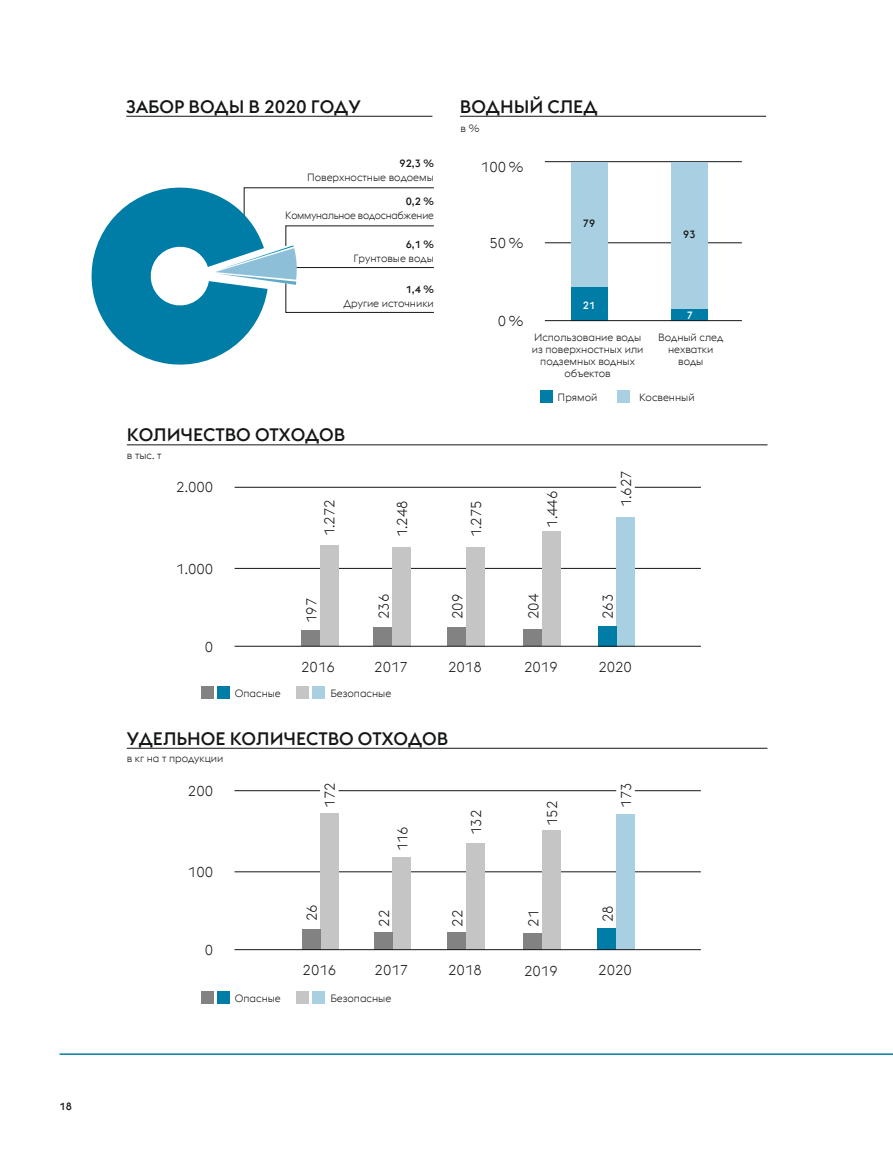
<style>
.page{position:relative;width:893px;height:1157px;background:#fff}
.page>*{position:absolute;margin:0;border:0;box-sizing:border-box;transform-origin:0 0}
.t1{font:500 18px "voestalpine";color:#151616}
.t2{font:300 14.25px "voestalpine";color:#151616}
.t3{font:300 10.5px/12px "voestalpine";color:#151616;text-align:center}
.t4{font:300 10.5px "voestalpine";letter-spacing:-.02em;color:#151616;scale:.96 1}
.t5{font:500 10.5px "voestalpine";color:#151616}
.t6{font:500 10.5px "voestalpine";color:#fff}
</style>
<div class="page">
<svg style="left:91px;top:187px;width:343px;height:178px"></svg>
<hr style="left:126px;top:116px;width:306px;height:1px;background:#151616">
<hr style="left:545px;top:242px;width:197px;height:1px;background:#151616">
<hr style="left:545px;top:161px;width:197px;height:1px;background:#151616">
<div style="left:571px;top:162px;width:37px;height:159px;background:#a8cfe2"></div>
<div style="left:571px;top:287px;width:37px;height:34px;background:#007da7"></div>
<div style="left:671px;top:162px;width:37px;height:159px;background:#a8cfe2"></div>
<div style="left:671px;top:309px;width:37px;height:12px;background:#007da7"></div>
<hr style="left:545px;top:320px;width:197px;height:1px;background:#151616">
<hr style="left:460px;top:116px;width:306px;height:1px;background:#151616">
<div style="left:540px;top:391px;width:12px;height:12px;background:#007da7"></div>
<div style="left:618px;top:391px;width:12px;height:12px;background:#a8cfe2"></div>
<hr style="left:235px;top:568px;width:466px;height:1px;background:#151616">
<div style="left:320px;top:545px;width:19px;height:101px;background:#c5c5c5"></div>
<div style="left:301px;top:630px;width:19px;height:16px;background:#818281"></div>
<div style="left:392px;top:547px;width:19px;height:99px;background:#c5c5c5"></div>
<div style="left:374px;top:627px;width:18px;height:19px;background:#818281"></div>
<hr style="left:635px;top:487px;width:66px;height:1px;background:#151616">
<hr style="left:127px;top:444px;width:640px;height:1px;background:#151616">
<div style="left:616px;top:517px;width:19px;height:129px;background:#a8cfe2"></div>
<div style="left:598px;top:625px;width:18px;height:21px;background:#007da7"></div>
<div style="left:466px;top:547px;width:19px;height:99px;background:#c5c5c5"></div>
<div style="left:448px;top:627px;width:18px;height:19px;background:#818281"></div>
<div style="left:542px;top:531px;width:19px;height:115px;background:#c5c5c5"></div>
<div style="left:523px;top:629px;width:19px;height:17px;background:#818281"></div>
<hr style="left:235px;top:487px;width:381px;height:1px;background:#151616">
<hr style="left:235px;top:646px;width:466px;height:1px;background:#151616">
<div style="left:218px;top:687px;width:12px;height:12px;background:#007da7"></div>
<div style="left:201px;top:687px;width:12px;height:12px;background:#818281"></div>
<div style="left:313px;top:687px;width:12px;height:12px;background:#a8cfe2"></div>
<div style="left:297px;top:687px;width:12px;height:12px;background:#c5c5c5"></div>
<hr style="left:234px;top:871px;width:467px;height:1px;background:#151616">
<hr style="left:635px;top:790px;width:66px;height:1px;background:#151616">
<hr style="left:127px;top:748px;width:640px;height:1px;background:#151616">
<div style="left:616px;top:814px;width:19px;height:135px;background:#a8cfe2"></div>
<div style="left:598px;top:927px;width:18px;height:22px;background:#007da7"></div>
<div style="left:320px;top:813px;width:19px;height:136px;background:#c5c5c5"></div>
<div style="left:302px;top:929px;width:18px;height:20px;background:#818281"></div>
<div style="left:393px;top:857px;width:18px;height:92px;background:#c5c5c5"></div>
<div style="left:374px;top:932px;width:19px;height:17px;background:#818281"></div>
<div style="left:466px;top:843px;width:19px;height:106px;background:#c5c5c5"></div>
<div style="left:448px;top:932px;width:18px;height:17px;background:#818281"></div>
<div style="left:542px;top:830px;width:19px;height:120px;background:#c5c5c5"></div>
<div style="left:523px;top:933px;width:19px;height:17px;background:#818281"></div>
<hr style="left:339px;top:790px;width:277px;height:1px;background:#151616">
<hr style="left:234px;top:790px;width:86px;height:1px;background:#151616">
<hr style="left:234px;top:949px;width:467px;height:1px;background:#151616">
<div style="left:218px;top:991px;width:12px;height:12px;background:#007da7"></div>
<div style="left:201px;top:991px;width:12px;height:12px;background:#818281"></div>
<div style="left:313px;top:991px;width:12px;height:12px;background:#a8cfe2"></div>
<div style="left:297px;top:991px;width:12px;height:12px;background:#c5c5c5"></div>
<hr style="left:60px;top:1053px;width:833px;height:1px;background:#007da7">
<p class="t5" style="left:60px;top:1099px;width:14px">18</p>
<h1 class="t1" style="left:126px;top:95px;width:236px">ЗАБОР ВОДЫ В 2020 ГОДУ</h1>
<p class="t5" style="left:399px;top:157px;width:36px">92,3 %</p>
<p class="t3" style="left:307px;top:171px;width:128px">Поверхностные водоемы</p>
<p class="t5" style="left:406px;top:195px;width:30px">0,2 %</p>
<p class="t4" style="left:285px;top:209px;width:156px">Коммунальное водоснабжение</p>
<p class="t5" style="left:406px;top:238px;width:30px">6,1 %</p>
<p class="t3" style="left:354px;top:252px;width:82px">Грунтовые воды</p>
<p class="t5" style="left:406px;top:283px;width:30px">1,4 %</p>
<p class="t3" style="left:343px;top:297px;width:92px">Другие источники</p>
<h1 class="t1" style="left:127px;top:424px;width:220px">КОЛИЧЕСТВО ОТХОДОВ</h1>
<p class="t3" style="left:127px;top:449px;width:36px">в тыс. т</p>
<h2 class="t2" style="left:176px;top:479px;width:38px">2.000</h2>
<h2 class="t2" style="left:176px;top:560px;width:38px">1.000</h2>
<h2 class="t2" style="left:205px;top:638px;width:10px">0</h2>
<h2 class="t2" style="left:321px;top:536px;width:38px;rotate:-90deg">1.272</h2>
<h2 class="t2" style="left:394px;top:537px;width:38px;rotate:-90deg">1.248</h2>
<h2 class="t2" style="left:303px;top:623px;width:27px;rotate:-90deg">197</h2>
<h2 class="t2" style="left:375px;top:619px;width:27px;rotate:-90deg">236</h2>
<h2 class="t2" style="left:301px;top:658px;width:35px">2016</h2>
<h2 class="t2" style="left:374px;top:658px;width:35px">2017</h2>
<p class="t3" style="left:235px;top:687px;width:47px">Опасные</p>
<p class="t3" style="left:330px;top:687px;width:62px">Безопасные</p>
<h1 class="t1" style="left:460px;top:95px;width:139px">ВОДНЫЙ СЛЕД</h1>
<p class="t3" style="left:461px;top:122px;width:20px">в %</p>
<h2 class="t2" style="left:481px;top:159px;width:44px">100 %</h2>
<h2 class="t2" style="left:489px;top:235px;width:36px">50%</h2>
<p class="t5" style="left:583px;top:217px;width:14px">79</p>
<p class="t5" style="left:683px;top:228px;width:14px">93</p>
<h2 class="t2" style="left:498px;top:313px;width:27px">0%</h2>
<p class="t6" style="left:583px;top:299px;width:14px">21</p>
<p class="t6" style="left:687px;top:309px;width:8px">7</p>
<p class="t3" style="left:532px;top:331px;width:113px">Использование воды из поверхностных или подземных водных объектов</p>
<p class="t3" style="left:658px;top:331px;width:67px">Водный след нехватки воды</p>
<p class="t3" style="left:558px;top:391px;width:41px">Прямой</p>
<p class="t3" style="left:639px;top:391px;width:57px">Косвенный</p>
<h2 class="t2" style="left:468px;top:537px;width:38px;rotate:-90deg">1.275</h2>
<h2 class="t2" style="left:449px;top:619px;width:27px;rotate:-90deg">209</h2>
<h2 class="t2" style="left:544px;top:528px;width:38px;rotate:-90deg">1.446</h2>
<h2 class="t2" style="left:525px;top:619px;width:27px;rotate:-90deg">204</h2>
<h2 class="t2" style="left:618px;top:507px;width:38px;rotate:-90deg">1.627</h2>
<h2 class="t2" style="left:600px;top:619px;width:27px;rotate:-90deg">263</h2>
<h2 class="t2" style="left:448px;top:658px;width:35px">2018</h2>
<h2 class="t2" style="left:524px;top:658px;width:35px">2019</h2>
<h2 class="t2" style="left:598px;top:658px;width:35px">2020</h2>
<h1 class="t1" style="left:127px;top:727px;width:323px">УДЕЛЬНОЕ КОЛИЧЕСТВО ОТХОДОВ</h1>
<p class="t3" style="left:127px;top:752px;width:98px">в кг на т продукции</p>
<h2 class="t2" style="left:188px;top:782px;width:27px">200</h2>
<h2 class="t2" style="left:188px;top:864px;width:27px">100</h2>
<h2 class="t2" style="left:205px;top:941px;width:10px">0</h2>
<h2 class="t2" style="left:322px;top:807px;width:27px;rotate:-90deg">172</h2>
<h2 class="t2" style="left:304px;top:921px;width:18px;rotate:-90deg">26</h2>
<h2 class="t2" style="left:303px;top:962px;width:35px">2016</h2>
<h2 class="t2" style="left:394px;top:851px;width:27px;rotate:-90deg">116</h2>
<h2 class="t2" style="left:376px;top:926px;width:18px;rotate:-90deg">22</h2>
<h2 class="t2" style="left:375px;top:962px;width:35px">2017</h2>
<p class="t3" style="left:235px;top:992px;width:47px">Опасные</p>
<p class="t3" style="left:330px;top:992px;width:62px">Безопасные</p>
<h2 class="t2" style="left:468px;top:835px;width:27px;rotate:-90deg">132</h2>
<h2 class="t2" style="left:449px;top:926px;width:18px;rotate:-90deg">22</h2>
<h2 class="t2" style="left:448px;top:962px;width:35px">2018</h2>
<h2 class="t2" style="left:544px;top:826px;width:27px;rotate:-90deg">152</h2>
<h2 class="t2" style="left:525px;top:926px;width:18px;rotate:-90deg">21</h2>
<h2 class="t2" style="left:524px;top:962px;width:35px">2019</h2>
<h2 class="t2" style="left:618px;top:807px;width:27px;rotate:-90deg">173</h2>
<h2 class="t2" style="left:599px;top:922px;width:18px;rotate:-90deg">28</h2>
<h2 class="t2" style="left:598px;top:962px;width:35px">2020</h2>
</div>
